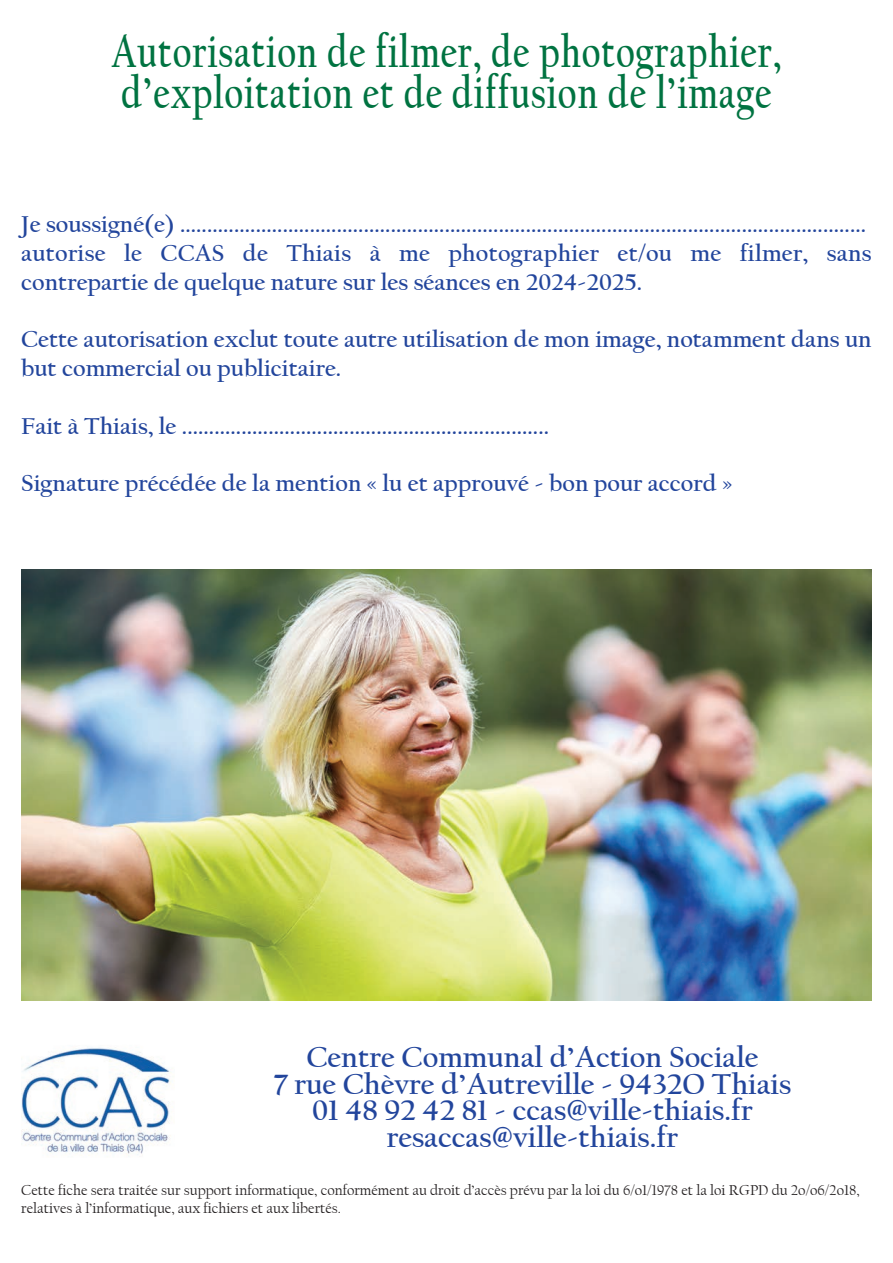
<style>
.page{position:relative;width:893px;height:1263px;background:#fff}
.page>*{position:absolute;margin:0;border:0;box-sizing:border-box;transform-origin:0 0}
.t1{font:700 46.8px "Californian FB";letter-spacing:.025em;color:#007341;scale:.77 1}
.t2{font:700 30px "Californian FB";color:#22459c}
.t3{font:700 24px/28.8px "Californian FB";color:#22459c}
.t4{font:15px/18px "Californian FB";color:#231f20}
</style>
<div class="page">
<img style="left:21px;top:570px;width:851px;height:431px">
<img style="left:21px;top:1047px;width:150px;height:108px">
<p class="t1" style="left:112px;top:32px;width:871px">Autorisation de filmer, de photographier,</p>
<p class="t1" style="left:121px;top:73px;width:846px">d’exploitation et de diffusion de l’image</p>
<p class="t3" style="left:21px;top:212px;width:846px">Je soussigné(e) ...............................................................................................................................</p>
<p class="t3" style="left:21px;top:241px;width:852px">autorise le CCAS de Thiais à me photographier et/ou me filmer, sans contrepartie de quelque nature sur les séances en 2024-2025.</p>
<p class="t3" style="left:21px;top:327px;width:852px">Cette autorisation exclut toute autre utilisation de mon image, notamment dans un but commercial ou publicitaire.</p>
<p class="t3" style="left:21px;top:413px;width:529px">Fait à Thiais, le ....................................................................</p>
<p class="t3" style="left:21px;top:471px;width:713px">Signature précédée de la mention « lu et approuvé - bon pour accord »</p>
<p class="t2" style="left:306px;top:1045px;width:454px">Centre Communal d’Action Sociale</p>
<p class="t2" style="left:274px;top:1071px;width:519px">7 rue Chèvre d’Autreville - 9432O Thiais</p>
<p class="t2" style="left:312px;top:1098px;width:442px">01 48 92 42 81 - ccas@ville-thiais.fr</p>
<p class="t2" style="left:387px;top:1124px;width:293px">resaccas@ville-thiais.fr</p>
<p class="t4" style="left:21px;top:1181px;width:840px">Cette fiche sera traitée sur support informatique, conformément au droit d’accès prévu par la loi du 6/o1/1978 et la loi RGPD du 2o/o6/2o18, relatives à l’informatique, aux fichiers et aux libertés.</p>
</div>
